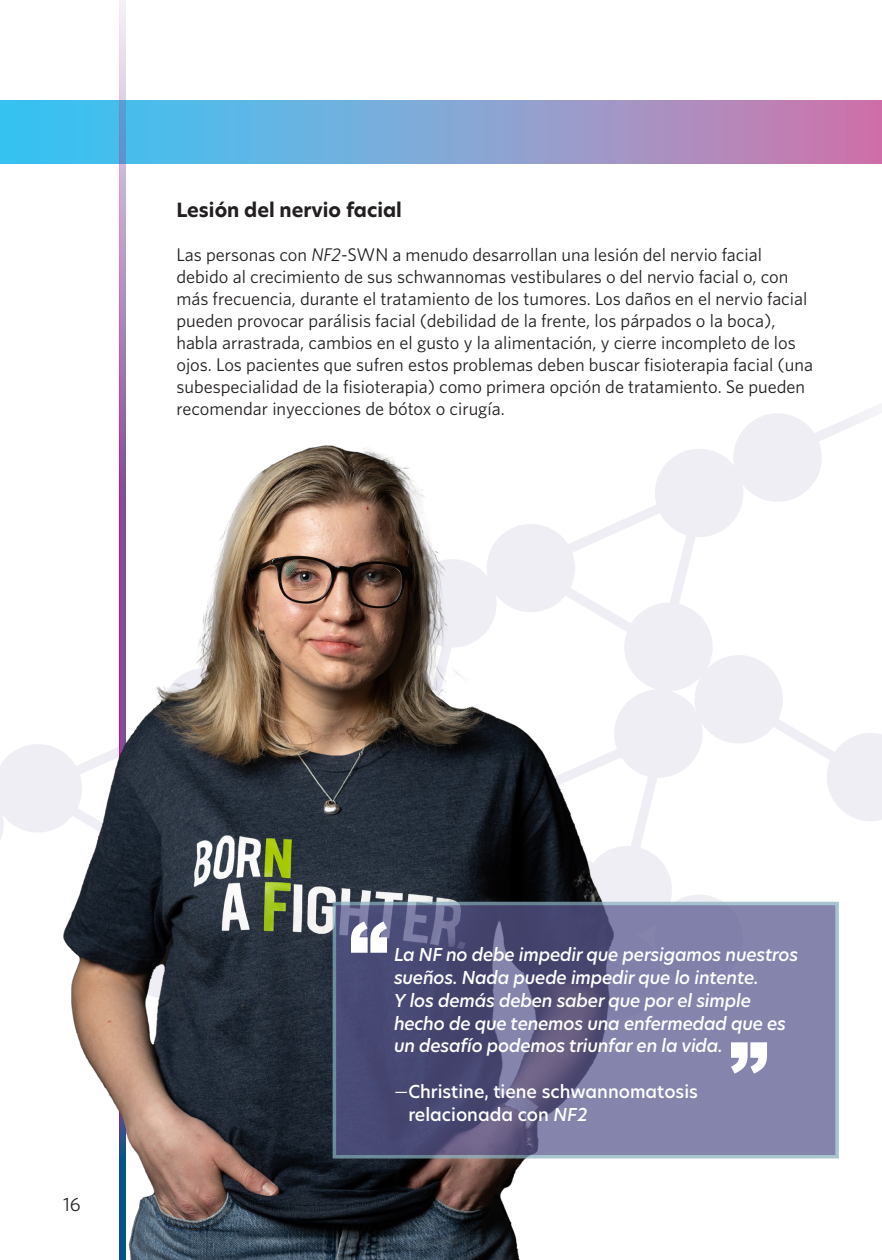
<style>
.page{position:relative;width:882px;height:1260px;background:#fff}
.page>*{position:absolute;margin:0;border:0;box-sizing:border-box;transform-origin:0 0}
.t1{font:900 78.4px "Arial";color:#fff}
.t2{font:700 19.25px "New Hero";color:#231f20}
.t3{font:19.25px "Whitney";color:#231f20}
.t4{font:18.38px/22.1px "Whitney";color:#231f20}
.t5{font:italic 500 17.5px/22.8px "New Hero";letter-spacing:-.015em;color:#fff}
.t6{font:500 17.5px/22.8px "New Hero";color:#fff}
.s1{font-style:italic}
.s2{font-weight:300;font-style:italic}
</style>
<div class="page">
<div style="left:0;top:101px;width:882px;height:63px;background:linear-gradient(to right,#32ccf9,#d17bae)"></div>
<svg style="left:614px;top:406px;width:265px;height:496px"></svg>
<svg style="left:0;top:744px;width:63px;height:96px"></svg>
<svg style="left:614px;top:569px;width:36px;height:76px"></svg>
<div style="left:625px;top:603px;width:87px;height:88px;background:#eeeef4;border-radius:50%"></div>
<div style="left:695px;top:656px;width:87px;height:87px;background:#eeeef4;border-radius:50%"></div>
<svg style="left:614px;top:670px;width:177px;height:232px"></svg>
<svg style="left:660px;top:504px;width:48px;height:122px"></svg>
<svg style="left:584px;top:847px;width:87px;height:87px"></svg>
<svg style="left:614px;top:746px;width:55px;height:144px"></svg>
<svg style="left:655px;top:895px;width:87px;height:87px"></svg>
<svg style="left:762px;top:709px;width:120px;height:113px"></svg>
<svg style="left:119px;top:0;width:7px;height:444px;background:#b59cc9"></svg>
<img style="left:63px;top:444px;width:551px;height:816px">
<svg style="left:333px;top:902px;width:506px;height:256px;background:#6b6b94"></svg>
<p class="t2" style="left:176px;top:197px;width:227px">Lesión del nervio facial</p>
<p class="t4" style="left:176px;top:243px;width:638px">Las personas con <span class="s1">NF2</span>-SWN a menudo desarrollan una lesión del nervio facial debido al crecimiento de sus schwannomas vestibulares o del nervio facial o, con más frecuencia, durante el tratamiento de los tumores. Los daños en el nervio facial pueden provocar parálisis facial (debilidad de la frente, los párpados o la boca), habla arrastrada, cambios en el gusto y la alimentación, y cierre incompleto de los ojos. Los pacientes que sufren estos problemas deben buscar fisioterapia facial (una subespecialidad de la fisioterapia) como primera opción de tratamiento. Se pueden recomendar inyecciones de bótox o cirugía.</p>
<p class="t3" style="left:63px;top:1191px;width:19px">16</p>
<p class="t1" style="left:349px;top:894px;width:41px">“</p>
<p class="t5" style="left:394px;top:943px;width:406px">La NF no debe impedir que persigamos nuestros sueños. Nada puede impedir que lo intente.<br>Y los demás deben saber que por el simple hecho de que tenemos una enfermedad que es un desafío podemos triunfar en la vida.</p>
<p class="t6" style="left:408px;top:1080px;width:291px;text-indent:-14px"><span class="s2">—</span>Christine, tiene schwannomatosis relacionada con <span class="s1">NF2</span></p>
<p class="t1" style="left:769px;top:1101px;width:41px;rotate:-180deg">“</p>
</div>
